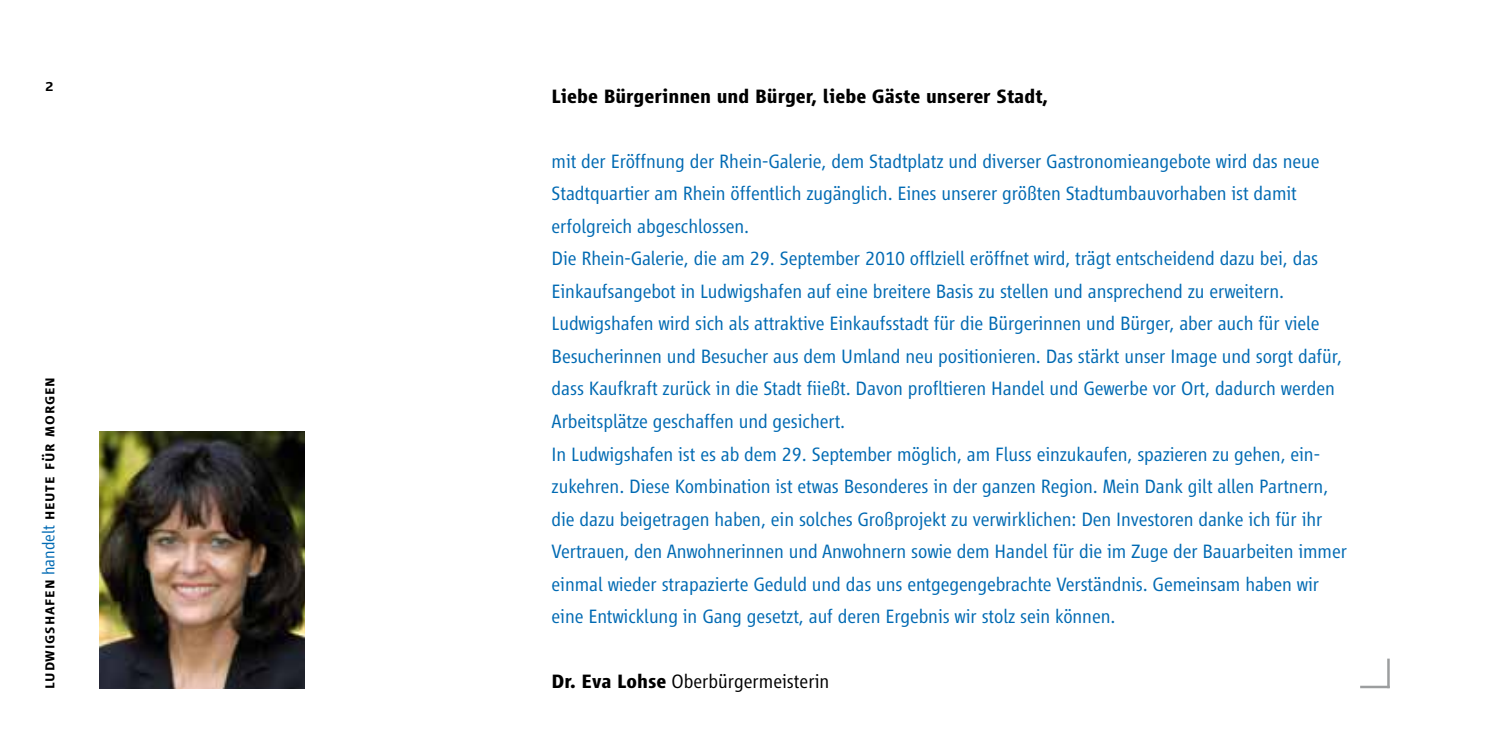
<style>
.page{position:relative;width:1489px;height:745px;background:#fff}
.page>*{position:absolute;margin:0;border:0;box-sizing:border-box;transform-origin:0 0}
.t1{font:300 20px/32.5px "Vialog";letter-spacing:-.005em;color:#006ab3}
.t2{font:700 20px "Vialog";color:#000}
.t3{font:300 20px "Vialog";color:#000}
.t4{font:500 17.5px "Vialog SC";letter-spacing:.05em;color:#000}
.s1{font-family:"Vialog";font-weight:300;color:#006ab3}
.s2{font-weight:700}
</style>
<div class="page">
<hr style="left:1359px;top:685px;width:30px;height:2px;background:#9c9e9f">
<hr style="left:1386px;top:658px;width:3px;height:29px;background:#9c9e9f">
<img style="left:99px;top:431px;width:206px;height:256px">
<p class="t4" style="left:46px;top:75px;width:10px">2</p>
<p class="t4" style="left:39px;top:688px;width:313px;rotate:-90deg">ludwigshafen <span class="s1">handelt</span> heute für morgen</p>
<p class="t2" style="left:551px;top:85px;width:498px">Liebe Bürgerinnen und Bürger, liebe Gäste unserer Stadt,</p>
<p class="t1" style="left:551px;top:145px;width:796px">mit der Eröffnung der Rhein-Galerie, dem Stadtplatz und diverser Gastronomieangebote wird das neue Stadtquartier am Rhein öffentlich zugänglich. Eines unserer größten Stadtumbauvorhaben ist damit erfolgreich abgeschlossen.<br>Die Rhein-Galerie, die am 29. September 2010 offiziell eröffnet wird, trägt entscheidend dazu bei, das Einkaufsangebot in Ludwigshafen auf eine breitere Basis zu stellen und ansprechend zu erweitern.<br>Ludwigshafen wird sich als attraktive Einkaufsstadt für die Bürgerinnen und Bürger, aber auch für viele Besucherinnen und Besucher aus dem Umland neu positionieren. Das stärkt unser Image und sorgt dafür, dass Kaufkraft zurück in die Stadt fließt. Davon profitieren Handel und Gewerbe vor Ort, dadurch werden Arbeitsplätze geschaffen und gesichert.<br>In Ludwigshafen ist es ab dem 29. September möglich, am Fluss einzukaufen, spazieren zu gehen, ein&shy;zukehren. Diese Kombination ist etwas Besonderes in der ganzen Region. Mein Dank gilt allen Partnern, die dazu beigetragen haben, ein solches Großprojekt zu verwirklichen: Den Investoren danke ich für ihr Vertrauen, den Anwohnerinnen und Anwohnern sowie dem Handel für die im Zuge der Bauarbeiten immer einmal wieder strapazierte Geduld und das uns entgegengebrachte Verständnis. Gemeinsam haben wir eine Entwicklung in Gang gesetzt, auf deren Ergebnis wir stolz sein können.</p>
<p class="t3" style="left:551px;top:670px;width:279px"><span class="s2">Dr. Eva Lohse</span> Oberbürgermeisterin</p>
</div>
